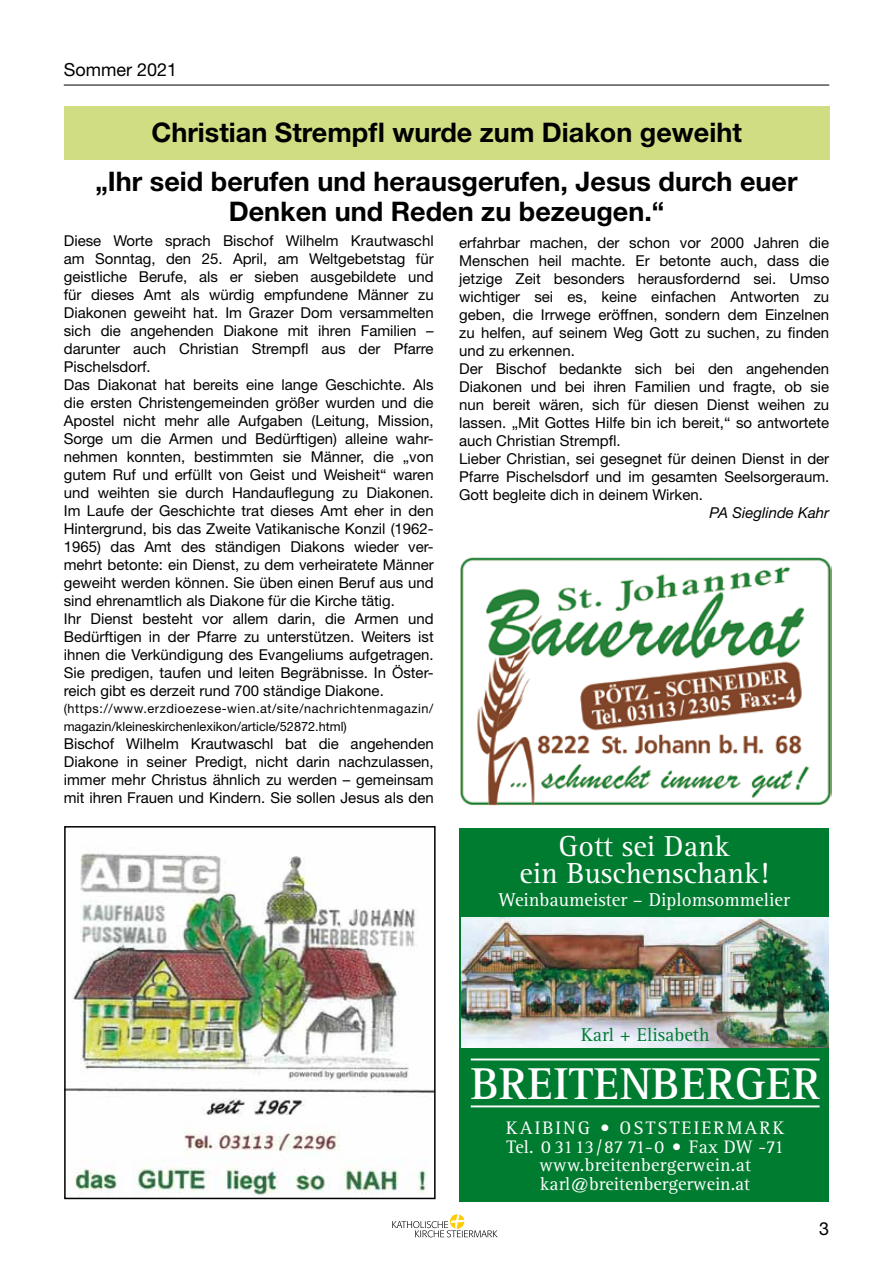
<style>
.page{position:relative;width:893px;height:1263px;background:#fff}
.page>*{position:absolute;margin:0;border:0;box-sizing:border-box;transform-origin:0 0}
.t1{font:700 46.2px "Rotis Serif";letter-spacing:.015em;color:#fff}
.t2{font:30px/27px "Rotis Serif";color:#fff;text-align:center}
.t3{font:700 27px/30px "Helvetica Neue";color:#000;text-align:center}
.t4{font:19.2px "Rotis Serif";color:#fff}
.t5{font:19.2px "Rotis Serif";color:#007c30}
.t6{font:18.75px/18.8px "Rotis Serif";letter-spacing:.015em;color:#fff;text-align:center}
.t7{font:18px "Helvetica Neue";color:#000}
.t8{font:15px/18px "Helvetica Neue";color:#000}
.t9{font:italic 15px "Helvetica Neue";color:#000}
.t10{font:12.75px/18px "Helvetica Neue";letter-spacing:.045em;color:#000}
</style>
<div class="page">
<hr style="left:64px;top:85px;width:765px;height:1px;background:#000">
<svg style="left:392px;top:1214px;width:105px;height:23px"></svg>
<div style="left:64px;top:106px;width:765px;height:54px;background:#d1dd82"></div>
<div style="left:459px;top:828px;width:370px;height:373px;background:#007c30"></div>
<img style="left:461px;top:917px;width:368px;height:130px">
<hr style="left:471px;top:1058px;width:349px;height:2px;background:#fff">
<hr style="left:471px;top:1105px;width:349px;height:2px;background:#fff">
<img style="left:67px;top:853px;width:366px;height:342px">
<div style="left:64px;top:826px;width:372px;height:373px;border:2px solid #000"></div>
<img style="left:460px;top:557px;width:372px;height:248px">
<p class="t7" style="left:64px;top:59px;width:115px">Sommer 2021</p>
<h3 class="t3" style="left:151px;top:117px;width:592px">Christian Strempfl wurde zum Diakon geweiht</h3>
<h3 class="t3" style="left:95px;top:166px;width:704px">„Ihr seid berufen und herausgerufen, Jesus durch euer<br>Denken und Reden zu bezeugen.“</h3>
<p class="t8" style="left:64px;top:231px;width:371px">Diese Worte sprach Bischof Wilhelm Krautwaschl am Sonntag, den 25. April, am Weltgebetstag für geistliche Berufe, als er sieben ausgebildete und für dieses Amt als würdig empfundene Männer zu Diakonen geweiht hat. Im Grazer Dom versammelten sich die angehenden Diakone mit ihren Familien – darunter auch Christian Strempfl aus der Pfarre Pischelsdorf.<br>Das Diakonat hat bereits eine lange Geschichte. Als die ersten Christengemeinden größer wurden und die Apostel nicht mehr alle Aufgaben (Leitung, Mission, Sorge um die Armen und Bedürftigen) alleine wahr&shy;nehmen konnten, bestimmten sie Männer, die „von gutem Ruf und erfüllt von Geist und Weisheit“ waren und weihten sie durch Handauflegung zu Diakonen.<br>Im Laufe der Geschichte trat dieses Amt eher in den Hintergrund, bis das Zweite Vatikanische Konzil (1962- 1965) das Amt des ständigen Diakons wieder ver&shy;mehrt betonte: ein Dienst, zu dem verheiratete Männer geweiht werden können. Sie üben einen Beruf aus und sind ehrenamtlich als Diakone für die Kirche tätig.<br>Ihr Dienst besteht vor allem darin, die Armen und Bedürftigen in der Pfarre zu unterstützen. Weiters ist ihnen die Verkündigung des Evangeliums aufgetragen.<br>Sie predigen, taufen und leiten Begräbnisse. In Öster&shy;reich gibt es derzeit rund 700 ständige Diakone.</p>
<p class="t10" style="left:64px;top:699px;width:371px">(https://www.erzdioezese-wien.at/site/nachrichtenmagazin/ magazin/kleineskirchenlexikon/article/52872.html)</p>
<p class="t8" style="left:64px;top:734px;width:371px;text-align:justify">Bischof Wilhelm Krautwaschl bat die angehenden Diakone in seiner Predigt, nicht darin nachzulassen, immer mehr Christus ähnlich zu werden – gemeinsam mit ihren Frauen und Kindern. Sie sollen Jesus als den</p>
<p class="t8" style="left:459px;top:233px;width:372px">erfahrbar machen, der schon vor 2000 Jahren die Menschen heil machte. Er betonte auch, dass die jetzige Zeit besonders herausfordernd sei. Umso wichtiger sei es, keine einfachen Antworten zu geben, die Irrwege eröffnen, sondern dem Einzelnen zu helfen, auf seinem Weg Gott zu suchen, zu finden und zu erkennen.<br>Der Bischof bedankte sich bei den angehenden Diakonen und bei ihren Familien und fragte, ob sie nun bereit wären, sich für diesen Dienst weihen zu lassen. „Mit Gottes Hilfe bin ich bereit,“ so antwortete auch Christian Strempfl.<br>Lieber Christian, sei gesegnet für deinen Dienst in der Pfarre Pischelsdorf und im gesamten Seelsorgeraum.<br>Gott begleite dich in deinem Wirken.</p>
<p class="t9" style="left:709px;top:503px;width:121px">PA Sieglinde Kahr</p>
<h2 class="t2" style="left:520px;top:833px;width:251px">Gott sei Dank<br>ein Buschenschank!</h2>
<p class="t4" style="left:499px;top:888px;width:293px">Weinbaumeister – Diplomsommelier</p>
<p class="t5" style="left:581px;top:1024px;width:130px">Karl + Elisabeth</p>
<h1 class="t1" style="left:471px;top:1056px;width:350px">BREITENBERGER</h1>
<p class="t6" style="left:506px;top:1119px;width:280px">KAIBING • OSTSTEIERMARK<br>Tel. 0 3113/87 71-0 • Fax DW -71 www.breitenbergerwein.at karl@breitenbergerwein.at</p>
<p class="t7" style="left:819px;top:1217px;width:12px">3</p>
</div>
